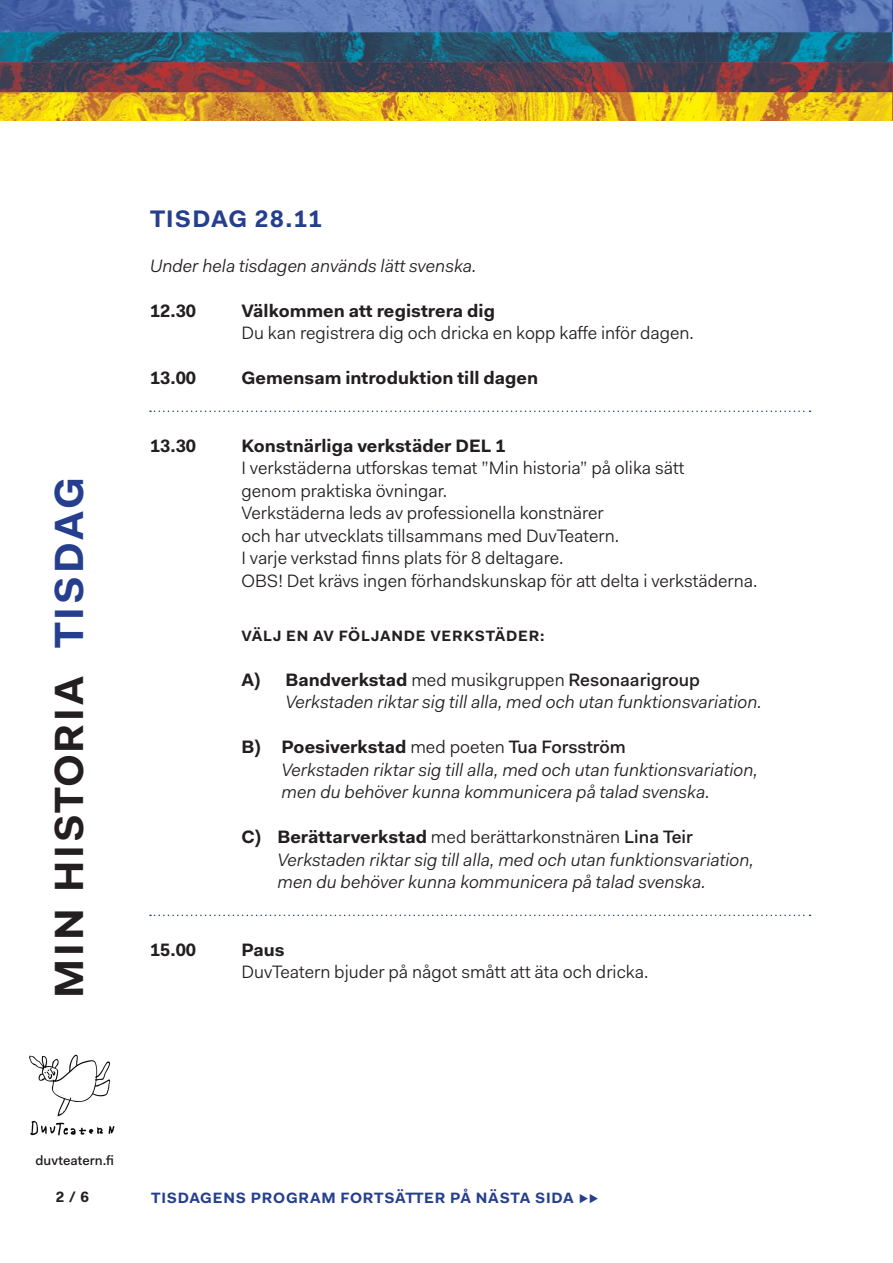
<style>
.page{position:relative;width:893px;height:1263px;background:#fff}
.page>*{position:absolute;margin:0;border:0;box-sizing:border-box;transform-origin:0 0}
.t1{font:700 40.95px "Fakt Pro";letter-spacing:.075em;color:#231f20}
.t2{font:700 24px "Fakt Pro";letter-spacing:.05em;color:#253f8e}
.t3{font:italic 18px/22.5px "Fakt Pro Blond";color:#231f20}
.t4{font:18px/22.5px "Fakt Pro Blond";color:#231f20}
.t5{font:700 18px "Fakt Pro";color:#231f20}
.t6{font:700 15px "Fakt Pro";letter-spacing:.05em;color:#253f8e}
.t7{font:700 15px "Fakt Pro";letter-spacing:.05em;color:#231f20}
.t8{font:500 13.5px "Fakt Pro";color:#231f20}
.s1{color:#253f8e}
.s2{font-family:"Fakt Pro";font-weight:700;font-style:normal}
.s3{font-style:normal}
.s4{font-family:"Fakt Pro";font-weight:500;font-style:normal}
.s5{font-family:"Fakt Pro Blond";font-weight:400}
.s6{font-weight:500}
.s7{font-weight:400;font-size:18px}
</style>
<div class="page">
<img style="left:29px;top:1054px;width:86px;height:82px">
<img style="left:0;top:0;width:893px;height:121px">
<svg style="left:150px;top:410px;width:660px;height:2px"></svg>
<svg style="left:150px;top:914px;width:660px;height:2px"></svg>
<h1 class="t1" style="left:42px;top:998px;width:522px;rotate:-90deg">MIN HISTORIA <span class="s1">TISDAG</span></h1>
<h2 class="t2" style="left:150px;top:202px;width:173px">TISDAG 28.11</h2>
<p class="t3" style="left:150px;top:254px;width:328px">Under hela tisdagen används lätt svenska.</p>
<p class="t5" style="left:150px;top:298px;width:48px">12.30</p>
<p class="t5" style="left:241px;top:298px;width:255px">Välkommen att registrera dig</p>
<p class="t4" style="left:241px;top:322px;width:454px">Du kan registrera dig och dricka en kopp kaffe inför dagen.</p>
<p class="t5" style="left:150px;top:366px;width:48px">13.00</p>
<p class="t5" style="left:241px;top:366px;width:298px">Gemensam introduktion till dagen</p>
<p class="t5" style="left:150px;top:433px;width:48px">13.30</p>
<p class="t5" style="left:241px;top:433px;width:266px">Konstnärliga verkstäder DEL 1</p>
<p class="t4" style="left:241px;top:457px;width:518px">I verkstäderna utforskas temat ”Min historia” på olika sätt<br>genom praktiska övningar.<br>Verkstäderna leds av professionella konstnärer<br>och har utvecklats tillsammans med DuvTeatern.<br>I varje verkstad finns plats för 8 deltagare.<br>OBS! Det krävs ingen förhandskunskap för att delta i verkstäderna.</p>
<p class="t7" style="left:242px;top:626px;width:305px">VÄLJ EN AV FÖLJANDE VERKSTÄDER:</p>
<p class="t3" style="left:285px;top:668px;width:478px;text-indent:-44px"><span class="s2">A) Bandverkstad</span> <span class="s3">med musikgruppen</span> <span class="s4">Resonaarigroup<br></span>Verkstaden riktar sig till alla, med och utan funktionsvariation.</p>
<p class="t5" style="left:241px;top:735px;width:386px">B) Poesiverkstad <span class="s5">med poeten</span> <span class="s6">Tua Forsström</span></p>
<p class="t3" style="left:281px;top:758px;width:478px">Verkstaden riktar sig till alla, med och utan funktionsvariation, men du behöver kunna kommunicera på talad svenska.</p>
<p class="t3" style="left:277px;top:826px;width:478px;text-indent:-36px"><span class="s2">C) Berättarverkstad</span> <span class="s3">med berättarkonstnären</span> <span class="s4">Lina Teir<br></span>Verkstaden riktar sig till alla, med och utan funktionsvariation, men du behöver kunna kommunicera på talad svenska.</p>
<p class="t5" style="left:150px;top:937px;width:48px">15.00</p>
<p class="t5" style="left:241px;top:937px;width:45px">Paus</p>
<p class="t4" style="left:241px;top:961px;width:409px">DuvTeatern bjuder på något smått att äta och dricka.</p>
<p class="t8" style="left:35px;top:1151px;width:80px">duvteatern.fi</p>
<p class="t7" style="left:56px;top:1187px;width:35px">2 / 6</p>
<p class="t6" style="left:151px;top:1188px;width:448px">TISDAGENS PROGRAM FORTSÄTTER PÅ NÄSTA SIDA <span class="s7">▶▶</span></p>
</div>
